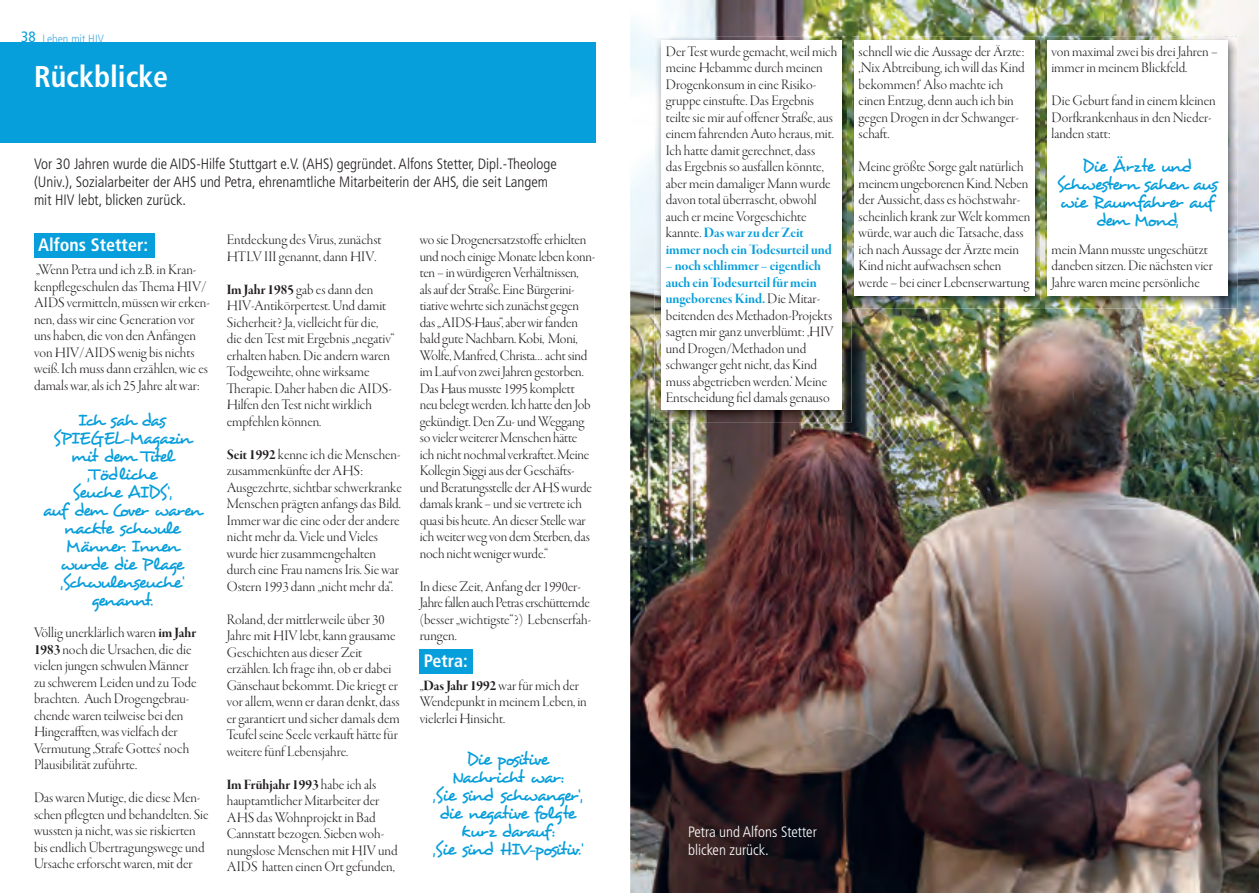
<style>
.page{position:relative;width:1259px;height:893px;background:#fff}
.page>*{position:absolute;margin:0;border:0;box-sizing:border-box;transform-origin:0 0}
.t1{font:700 condensed 30px "Frutiger LT Std";color:#fff}
.t2{font:18px/18px "Desyrel";letter-spacing:-.08em;color:#069edb;text-align:center}
.t3{font:700 condensed 18px "Frutiger LT Std";color:#fff}
.t4{font:15px/16.5px "Garamond Premr Pro Lt Disp";color:#231f20}
.t5{font:300 condensed 15px/18px "Frutiger LT Std";color:#231f20}
.t6{font:15px/16.5px "Garamond Premr Pro Bd Disp";color:#069edb}
.t7{font:300 condensed 15px/18px "Frutiger LT Std";color:#fff}
.t8{font:15px "Garamond Premr Pro Bd Disp";color:#231f20}
.t9{font:300 condensed 12px "Frutiger LT Std";color:#48ace0}
.s1{font-weight:400;font-size:15px;color:#069edb}
.s2{font-family:"Garamond Premr Pro Bd Disp"}
.s3{font-family:"Garamond Premr Pro Lt Disp"}
.s4{font-family:"Garamond Premr Pro Lt Disp";color:#231f20}
</style>
<div class="page">
<img style="left:630px;top:0;width:629px;height:893px">
<div style="left:420px;top:649px;width:53px;height:24px;background:#069edb"></div>
<div style="left:34px;top:233px;width:121px;height:25px;background:#069edb"></div>
<div style="left:0;top:43px;width:595px;height:100px;background:#069edb"></div>
<img style="left:654px;top:36px;width:197px;height:386px">
<div style="left:661px;top:40px;width:180px;height:369px;background:#fff"></div>
<img style="left:851px;top:36px;width:189px;height:272px">
<img style="left:847px;top:36px;width:4px;height:272px">
<div style="left:854px;top:40px;width:180px;height:256px;background:#fff"></div>
<img style="left:1044px;top:36px;width:193px;height:272px">
<img style="left:1040px;top:36px;width:4px;height:272px">
<div style="left:1047px;top:40px;width:180px;height:256px;background:#fff"></div>
<p class="t9" style="left:21px;top:32px;width:84px"><span class="s1">38</span> Leben mit HIV</p>
<h1 class="t1" style="left:34px;top:59px;width:136px">Rückblicke</h1>
<p class="t5" style="left:34px;top:155px;width:524px">Vor 30 Jahren wurde die AIDS-Hilfe Stuttgart e.V. (AHS) gegründet. Alfons Stetter, Dipl.-Theologe (Univ.), Sozialarbeiter der AHS und Petra, ehrenamtliche Mitarbeiterin der AHS, die seit Langem mit HIV lebt, blicken zurück.</p>
<p class="t3" style="left:38px;top:234px;width:111px">Alfons Stetter:</p>
<p class="t4" style="left:34px;top:262px;width:177px">„Wenn Petra und ich z.B. in Kran&shy;kenpflegeschulen das Thema HIV/ AIDS vermitteln, müssen wir erken&shy;nen, dass wir eine Generation vor uns haben, die von den Anfängen von HIV/AIDS wenig bis nichts weiß. Ich muss dann erzählen, wie es damals war, als ich 25 Jahre alt war:</p>
<p class="t2" style="left:42px;top:411px;width:160px">Ich sah das<br>SPIEGEL-Magazin mit dem Titel ,Tödliche<br>Seuche AIDS‘,<br>auf dem Cover waren nackte schwule<br>Männer. Innen wurde die Plage ,Schwulenseuche‘ genannt.</p>
<p class="t4" style="left:34px;top:625px;width:164px">Völlig unerklärlich waren <span class="s2">im Jahr<br>1983</span> noch die Ursachen, die die vielen jungen schwulen Männer zu schwerem Leiden und zu Tode brachten. Auch Drogengebrau&shy;chende waren teilweise bei den<br>Hingerafften, was vielfach der<br>Vermutung ,Strafe Gottes‘ noch<br>Plausibilität zuführte.</p>
<p class="t4" style="left:34px;top:790px;width:176px">Das waren Mutige, die diese Men&shy;schen pflegten und behandelten. Sie wussten ja nicht, was sie riskierten bis endlich Übertragungswege und Ursache erforscht waren, mit der</p>
<p class="t4" style="left:227px;top:232px;width:156px">Entdeckung des Virus, zunächst<br>HTLV III genannt, dann HIV.</p>
<p class="t4" style="left:227px;top:281px;width:169px"><span class="s2">Im Jahr 1985</span> gab es dann den<br>HIV-Antikörpertest. Und damit<br>Sicherheit? Ja, vielleicht für die, die den Test mit Ergebnis „negativ“ erhalten haben. Die andern waren<br>Todgeweihte, ohne wirksame<br>Therapie. Daher haben die AIDS-<br>Hilfen den Test nicht wirklich empfehlen können.</p>
<p class="t4" style="left:227px;top:446px;width:177px"><span class="s2">Seit 1992</span> kenne ich die Menschen&shy;zusammenkünfte der AHS:<br>Ausgezehrte, sichtbar schwerkranke<br>Menschen prägten anfangs das Bild.<br>Immer war die eine oder der andere nicht mehr da. Viele und Vieles wurde hier zusammengehalten durch eine Frau namens Iris. Sie war<br>Ostern 1993 dann „nicht mehr da“.</p>
<p class="t4" style="left:227px;top:611px;width:174px">Roland, der mittlerweile über 30<br>Jahre mit HIV lebt, kann grausame Geschichten aus dieser Zeit erzählen. Ich frage ihn, ob er dabei Gänsehaut bekommt. Die kriegt er vor allem, wenn er daran denkt, dass er garantiert und sicher damals dem Teufel seine Seele verkauft hätte für weitere fünf Lebensjahre.</p>
<p class="t8" style="left:227px;top:776px;width:151px">Im Frühjahr 1993 <span class="s3">habe ich als</span></p>
<p class="t4" style="left:227px;top:793px;width:172px">hauptamtlicher Mitarbeiter der<br>AHS das Wohnprojekt in Bad<br>Cannstatt bezogen. Sieben woh&shy;nungslose Menschen mit HIV und<br>AIDS hatten einen Ort gefunden,</p>
<p class="t4" style="left:420px;top:232px;width:177px">wo sie Drogenersatzstoffe erhielten und noch einige Monate leben konn&shy;ten – in würdigeren Verhältnissen,<br>als auf der Straße. Eine Bürgerini&shy;tiative wehrte sich zunächst gegen das „AIDS-Haus“, aber wir fanden bald gute Nachbarn. Kobi, Moni, Wolfe, Manfred, Christa… acht sind im Lauf von zwei Jahren gestorben.<br>Das Haus musste 1995 komplett neu belegt werden. Ich hatte den Job gekündigt. Den Zu- und Weggang so vieler weiterer Menschen hätte ich nicht nochmal verkraftet. Meine Kollegin Siggi aus der Geschäfts&shy;und Beratungsstelle der AHS wurde damals krank – und sie vertrete ich quasi bis heute. An dieser Stelle war ich weiter weg von dem Sterben, das noch nicht weniger wurde.“</p>
<p class="t4" style="left:420px;top:578px;width:173px">In diese Zeit, Anfang der 1990er-<br>Jahre fallen auch Petras erschütternde (besser „wichtigste“?) Lebenserfah&shy;rungen.</p>
<p class="t3" style="left:424px;top:650px;width:45px">Petra:</p>
<p class="t4" style="left:420px;top:677px;width:169px">„<span class="s2">Das Jahr 1992</span> war für mich der<br>Wendepunkt in meinem Leben, in vielerlei Hinsicht.</p>
<p class="t2" style="left:432px;top:750px;width:152px">Die positive<br>Nachricht war:<br>,Sie sind schwanger‘, die negative folgte kurz darauf:<br>,Sie sind HIV-positiv.‘</p>
<p class="t4" style="left:666px;top:43px;width:173px">Der Test wurde gemacht, weil mich meine Hebamme durch meinen<br>Drogenkonsum in eine Risiko&shy;gruppe einstufte. Das Ergebnis teilte sie mir auf offener Straße, aus einem fahrenden Auto heraus, mit.<br>Ich hatte damit gerechnet, dass<br>das Ergebnis so ausfallen könnte, aber mein damaliger Mann wurde davon total überrascht, obwohl auch er meine Vorgeschichte</p>
<p class="t6" style="left:666px;top:225px;width:167px"><span class="s4">kannte.</span> Das war zu der Zeit immer noch ein Todesurteil und</p>
<p class="t6" style="left:666px;top:258px;width:157px">– noch schlimmer – eigentlich auch ein Todesurteil für mein ungeborenes Kind. <span class="s4">Die Mitar-</span></p>
<p class="t4" style="left:666px;top:307px;width:169px">beitenden des Methadon-Projekts sagten mir ganz unverblümt: ,HIV und Drogen/Methadon und schwanger geht nicht, das Kind muss abgetrieben werden.‘ Meine<br>Entscheidung fiel damals genauso</p>
<p class="t4" style="left:858px;top:43px;width:168px">schnell wie die Aussage der Ärzte: ,Nix Abtreibung, ich will das Kind bekommen!‘ Also machte ich einen Entzug, denn auch ich bin gegen Drogen in der Schwanger&shy;schaft.</p>
<p class="t4" style="left:858px;top:159px;width:173px">Meine größte Sorge galt natürlich meinem ungeborenen Kind. Neben der Aussicht, dass es höchstwahr&shy;scheinlich krank zur Welt kommen würde, war auch die Tatsache, dass ich nach Aussage der Ärzte mein<br>Kind nicht aufwachsen sehen werde – bei einer Lebenserwartung</p>
<p class="t4" style="left:1051px;top:43px;width:168px">von maximal zwei bis drei Jahren – immer in meinem Blickfeld.</p>
<p class="t4" style="left:1051px;top:93px;width:166px">Die Geburt fand in einem kleinen<br>Dorfkrankenhaus in den Nieder&shy;landen statt:</p>
<p class="t2" style="left:1056px;top:157px;width:163px">Die Ärzte und<br>Schwestern sahen aus wie Raumfahrer auf dem Mond,</p>
<p class="t4" style="left:1051px;top:241px;width:163px">mein Mann musste ungeschützt daneben sitzen. Die nächsten vier<br>Jahre waren meine persönliche</p>
<p class="t7" style="left:688px;top:823px;width:130px">Petra und Alfons Stetter blicken zurück.</p>
</div>
